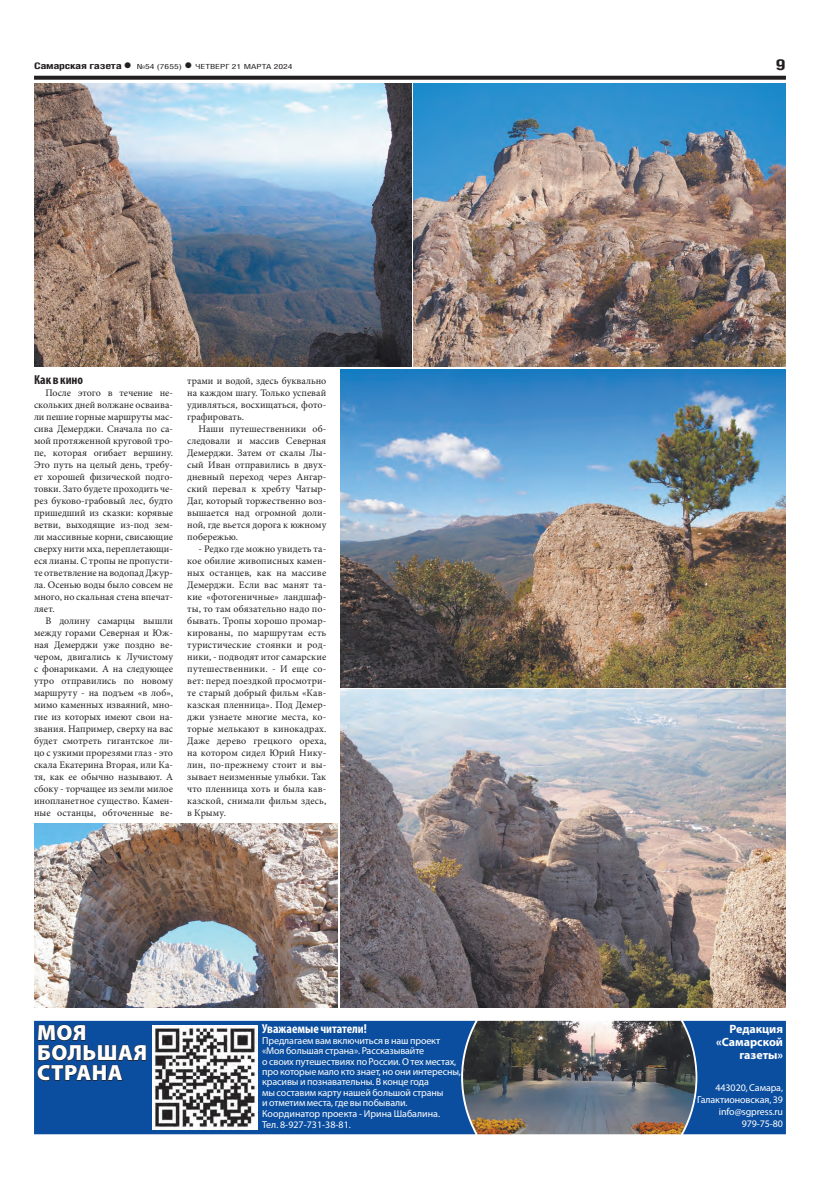
<style>
.page{position:relative;width:820px;height:1191px;background:#fff}
.page>*{position:absolute;margin:0;border:0;box-sizing:border-box;transform-origin:0 0}
.t1{font:900 22px/20px "Myriad Pro";letter-spacing:.02em;color:#fff}
.t2{font:700 15px "Helios Cond";color:#231f20;scale:1.4 1}
.t3{font:700 condensed 13px "Myriad Pro";color:#fff}
.t4{font:700 condensed 13px "Myriad Pro";color:#231f20}
.t5{font:700 12px/13px "Myriad Pro";color:#fff;text-align:right}
.t6{font:10px/12px "Minion Pro";color:#231f20;text-align:justify}
.t7{font:10px/10.4px "Myriad Pro";letter-spacing:-.01em;color:#fff}
.t8{font:700 9px "Helios Cond";letter-spacing:-.02em;color:#231f20;scale:1.4 1}
.t9{font:7px "Helios Cond";color:#231f20;scale:1.4 1}
.s1{font-size:16px}
.s2{font-weight:700;font-size:16px}
</style>
<div class="page">
<svg style="left:34px;top:76px;width:751px;height:4px;background:#322f2f"></svg>
<svg style="left:34px;top:1020px;width:751px;height:114px;background:#30598a"></svg>
<img style="left:152px;top:1025px;width:105px;height:104px">
<svg style="left:37px;top:1007px;width:109px;height:74px"></svg>
<img style="left:34px;top:823px;width:303px;height:184px">
<img style="left:34px;top:83px;width:377px;height:283px">
<img style="left:414px;top:83px;width:371px;height:284px">
<img style="left:340px;top:690px;width:445px;height:317px">
<img style="left:340px;top:369px;width:445px;height:318px">
<p class="t8" style="left:34px;top:61px;width:71px">Самарская газета<span class="s1">•</span></p>
<p class="t9" style="left:137px;top:63px;width:113px">№54 (7655) <span class="s2">•</span> четверг 21 марта 2024</p>
<h2 class="t2" style="left:775px;top:55px;width:9px">9</h2>
<h3 class="t4" style="left:34px;top:372px;width:51px">Как в кино</h3>
<p class="t6" style="left:34px;top:387px;width:140px;text-indent:11px">После этого в течение не&shy;скольких дней волжане осваива&shy;ли пешие горные маршруты мас&shy;сива Демерджи. Сначала по са&shy;мой протяженной круговой тро&shy;пе, которая огибает вершину.<br>Это путь на целый день, требу&shy;ет хорошей физической подго&shy;товки. Зато будете проходить че&shy;рез буково-грабовый лес, будто пришедший из сказки: корявые ветви, выходящие из-под зем&shy;ли массивные корни, свисающие сверху нити мха, переплетающи&shy;еся лианы. С тропы не пропусти&shy;те ответвление на водопад Джур&shy;ла. Осенью воды было совсем не много, но скальная стена впечат&shy;ляет.</p>
<p class="t6" style="left:34px;top:615px;width:140px;text-indent:11px">В долину самарцы вышли между горами Северная и Юж&shy;ная Демерджи уже поздно ве&shy;чером, двигались к Лучистому с фонариками. А на следующее утро отправились по новому маршруту - на подъем «в лоб», мимо каменных изваяний, мно&shy;гие из которых имеют свои на&shy;звания. Например, сверху на вас будет смотреть гигантское ли&shy;цо с узкими прорезями глаз - это скала Екатерина Вторая, или Ка&shy;тя, как ее обычно называют. А сбоку - торчащее из земли милое инопланетное существо. Камен&shy;ные останцы, обточенные ве-</p>
<p class="t6" style="left:187px;top:375px;width:140px">трами и водой, здесь буквально на каждом шагу. Только успевай удивляться, восхищаться, фото&shy;графировать.</p>
<p class="t6" style="left:187px;top:423px;width:140px;text-indent:11px">Наши путешественники об&shy;следовали и массив Северная Демерджи. Затем от скалы Лы&shy;сый Иван отправились в двух&shy;дневный переход через Ангар&shy;ский перевал к хребту Чатыр-Даг, который торжественно воз&shy;вышается над огромной доли&shy;ной, где вьется дорога к южному побережью.</p>
<p class="t6" style="left:187px;top:543px;width:140px;text-indent:11px">- Редко где можно увидеть та&shy;кое обилие живописных камен&shy;ных останцев, как на массиве Демерджи. Если вас манят та&shy;кие «фотогеничные» ландшаф&shy;ты, то там обязательно надо по&shy;бывать. Тропы хорошо промар&shy;кированы, по маршрутам есть туристические стоянки и род&shy;ники, - подводят итог самарские путешественники. - И еще со&shy;вет: перед поездкой просмотри&shy;те старый добрый фильм «Кав&shy;казская пленница». Под Демер&shy;джи узнаете многие места, ко&shy;торые мелькают в кинокадрах.<br>Даже дерево грецкого ореха, на котором сидел Юрий Нику&shy;лин, по-прежнему стоит и вы&shy;зывает неизменные улыбки. Так что пленница хоть и была кав&shy;казской, снимали фильм здесь, в Крыму.</p>
<h1 class="t1" style="left:37px;top:1023px;width:111px">Моя большая страна</h1>
<h3 class="t3" style="left:262px;top:1021px;width:106px">Уважаемые читатели!</h3>
<p class="t7" style="left:262px;top:1035px;width:200px">Предлагаем вам включиться в наш проект «Моя большая страна». Рассказывайте<br>о своих путешествиях по России. О тех местах, про которые мало кто знает, но они интересны, красивы и познавательны. В конце года<br>мы составим карту нашей большой страны<br>и отметим места, где вы побывали.<br>Координатор проекта - Ирина Шабалина.</p>
<p class="t7" style="left:262px;top:1119px;width:90px">Тел. 8-927-731-38-81.</p>
<p class="t5" style="left:715px;top:1021px;width:68px">Редакция «Самарской газеты»</p>
<p class="t7" style="left:697px;top:1081px;width:87px;line-height:12px;text-align:right">443020, Самара,<br>Галактионовская, 39 info@sgpress.ru<br>979-75-80</p>
</div>
